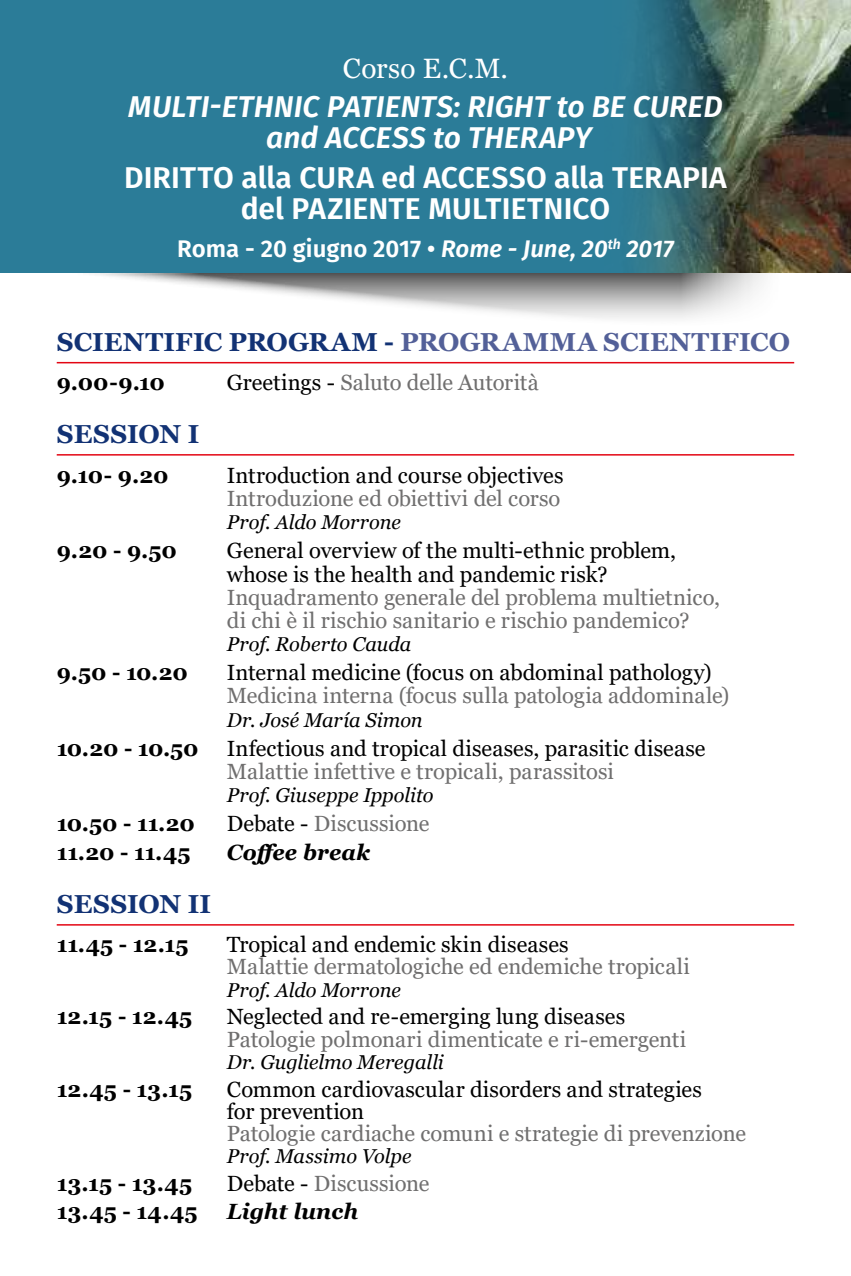
<style>
.page{position:relative;width:851px;height:1276px;background:#fff}
.page>*{position:absolute;margin:0;border:0;box-sizing:border-box;transform-origin:0 0}
.t1{font:600 30px/31px "Fira Sans";letter-spacing:.005em;color:#fff;text-align:center}
.t2{font:italic 600 30px/31px "Fira Sans";letter-spacing:.005em;color:#fff;text-align:center}
.t3{font:28px "Georgia";letter-spacing:.01em;color:#fff}
.t4{font:700 26px "Georgia";color:#536098}
.t5{font:700 26px "Georgia";letter-spacing:-.01em;color:#123274}
.t6{font:600 24px "Fira Sans";color:#fff}
.t7{font:22px/23.2px "Georgia";letter-spacing:-.005em;color:#706f6f}
.t8{font:22px/23.2px "Georgia";color:#000}
.t9{font:700 22px "Georgia";letter-spacing:-.005em;color:#000}
.t10{font:italic 700 22px "Georgia";color:#000}
.t11{font:italic 20px "Georgia";color:#000}
.s1{font-style:italic}
.s2{color:#123274}
.s3{color:#000}
</style>
<div class="page">
<svg style="left:57px;top:272px;width:737px;height:47px"></svg>
<div style="left:0;top:0;width:850px;height:272px;background:#2b7c98"></div>
<img style="left:638px;top:0;width:212px;height:272px">
<hr style="left:57px;top:362px;width:737px;height:1px;background:#e30613">
<hr style="left:57px;top:454px;width:737px;height:1px;background:#e30613">
<hr style="left:57px;top:924px;width:737px;height:1px;background:#e30613">
<p class="t3" style="left:343px;top:51px;width:167px">Corso E.C.M.</p>
<h1 class="t2" style="left:128px;top:90px;width:595px">MULTI-ETHNIC PATIENTS: RIGHT to BE CURED and ACCESS to THERAPY</h1>
<h1 class="t1" style="left:124px;top:160px;width:604px">DIRITTO alla CURA ed ACCESSO alla TERAPIA del PAZIENTE MULTIETNICO</h1>
<p class="t6" style="left:177px;top:229px;width:498px">Roma - 20 giugno 2017 • <span class="s1">Rome - June, 20</span><sup>th</sup> <span class="s1">2017</span></p>
<p class="t4" style="left:57px;top:325px;width:734px"><span class="s2">SCIENTIFIC PROGRAM -</span> PROGRAMMA SCIENTIFICO</p>
<p class="t9" style="left:57px;top:368px;width:110px">9.00-9.10</p>
<p class="t7" style="left:227px;top:371px;width:313px"><span class="s3">Greetings -</span> Saluto delle Autorità</p>
<p class="t5" style="left:57px;top:417px;width:144px">SESSION I</p>
<p class="t9" style="left:57px;top:461px;width:113px">9.10- 9.20</p>
<p class="t8" style="left:227px;top:464px;width:338px">Introduction and course objectives</p>
<p class="t7" style="left:227px;top:487px;width:335px">Introduzione ed obiettivi del corso</p>
<p class="t11" style="left:227px;top:510px;width:175px">Prof. Aldo Morrone</p>
<p class="t9" style="left:57px;top:536px;width:122px">9.20 - 9.50</p>
<p class="t8" style="left:227px;top:539px;width:450px">General overview of the multi-ethnic problem, whose is the health and pandemic risk?</p>
<p class="t7" style="left:227px;top:586px;width:494px">Inquadramento generale del problema multietnico, di chi è il rischio sanitario e rischio pandemico?</p>
<p class="t11" style="left:227px;top:632px;width:186px">Prof. Roberto Cauda</p>
<p class="t9" style="left:57px;top:658px;width:132px">9.50 - 10.20</p>
<p class="t8" style="left:227px;top:661px;width:486px">Internal medicine (focus on abdominal pathology)</p>
<p class="t7" style="left:227px;top:685px;width:504px">Medicina interna (focus sulla patologia addominale)</p>
<p class="t11" style="left:227px;top:707px;width:197px">Dr. José María Simon</p>
<p class="t9" style="left:57px;top:734px;width:143px">10.20 - 10.50</p>
<p class="t8" style="left:227px;top:737px;width:480px">Infectious and tropical diseases, parasitic disease</p>
<p class="t7" style="left:227px;top:760px;width:388px">Malattie infettive e tropicali, parassitosi</p>
<p class="t11" style="left:227px;top:782px;width:208px">Prof. Giuseppe Ippolito</p>
<p class="t9" style="left:57px;top:809px;width:139px">10.50 - 11.20</p>
<p class="t7" style="left:227px;top:812px;width:204px"><span class="s3">Debate -</span> Discussione</p>
<p class="t9" style="left:57px;top:838px;width:135px">11.20 - 11.45</p>
<p class="t10" style="left:227px;top:838px;width:145px">Coffee break</p>
<p class="t5" style="left:57px;top:887px;width:155px">SESSION II</p>
<p class="t9" style="left:57px;top:930px;width:133px">11.45 - 12.15</p>
<p class="t8" style="left:227px;top:933px;width:343px">Tropical and endemic skin diseases</p>
<p class="t7" style="left:227px;top:955px;width:464px">Malattie dermatologiche ed endemiche tropicali</p>
<p class="t11" style="left:227px;top:977px;width:175px">Prof. Aldo Morrone</p>
<p class="t9" style="left:57px;top:1002px;width:137px">12.15 - 12.45</p>
<p class="t8" style="left:227px;top:1005px;width:400px">Neglected and re-emerging lung diseases</p>
<p class="t7" style="left:227px;top:1028px;width:460px">Patologie polmonari dimenticate e ri-emergenti</p>
<p class="t11" style="left:227px;top:1049px;width:218px">Dr. Guglielmo Meregalli</p>
<p class="t9" style="left:57px;top:1075px;width:137px">12.45 - 13.15</p>
<p class="t8" style="left:227px;top:1078px;width:476px;line-height:22.2px">Common cardiovascular disorders and strategies for prevention</p>
<p class="t7" style="left:227px;top:1122px;width:520px">Patologie cardiache comuni e strategie di prevenzione</p>
<p class="t11" style="left:227px;top:1144px;width:186px">Prof. Massimo Volpe</p>
<p class="t9" style="left:57px;top:1169px;width:137px">13.15 - 13.45</p>
<p class="t7" style="left:227px;top:1172px;width:204px"><span class="s3">Debate -</span> Discussione</p>
<p class="t9" style="left:57px;top:1197px;width:142px">13.45 - 14.45</p>
<p class="t10" style="left:227px;top:1197px;width:133px">Light lunch</p>
</div>
